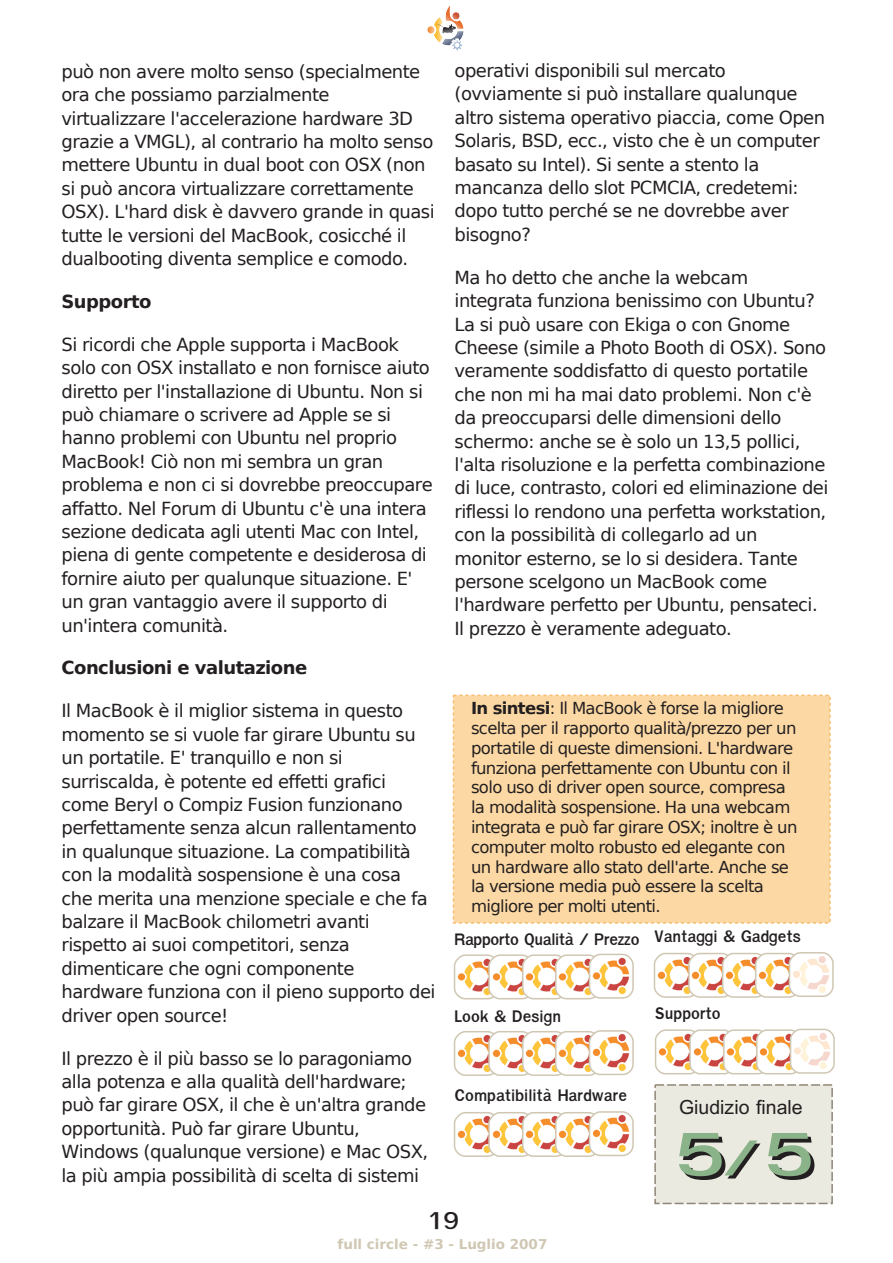
<style>
.page{position:relative;width:893px;height:1263px;background:#fff}
.page>*{position:absolute;margin:0;border:0;box-sizing:border-box;transform-origin:0 0}
.t1{font:700 60.75px "Garuda";color:#231f20;scale:1.23 1}
.t2{font:700 24px "Garuda";color:#231f20}
.t3{font:19.5px "Garuda";color:#231f20}
.t4{font:18px/23.4px "Al Yermook";letter-spacing:-.05em;color:#231f20}
.t5{font:700 18px "Al Mothnna";letter-spacing:-.06em;color:#231f20}
.t6{font:700 18px "Al Mothnna";letter-spacing:-.03em;color:#231f20}
.t7{font:16.5px/19.8px "Al Yermook";letter-spacing:-.06em;color:#231f20}
.t8{font:700 16.5px "Garuda";letter-spacing:-.005em;color:#231f20}
.t9{font:700 16.5px "Garuda";letter-spacing:-.025em;color:#231f20}
.t10{font:700 13.5px "Al Mothnna";letter-spacing:-.1em;color:#d0c7b3}
.s1{font-family:"Al Mothnna";font-weight:700}
.s2{font-size:49.8px}
</style>
<div class="page">
<img style="left:427px;top:6px;width:37px;height:45px">
<div style="left:655px;top:1085px;width:177px;height:118px;background:#ebeae0"></div>
<div style="left:654px;top:1084px;width:179px;height:120px;border:2px dashed #8f8677"></div>
<svg style="left:653px;top:952px;width:181px;height:46px"></svg>
<div style="left:453px;top:695px;width:377px;height:228px;background:#fcd9a4"></div>
<div style="left:453px;top:695px;width:378px;height:229px;border:2px dashed #f7bc6e"></div>
<svg style="left:654px;top:1028px;width:181px;height:47px"></svg>
<svg style="left:453px;top:1111px;width:181px;height:46px"></svg>
<svg style="left:453px;top:1030px;width:181px;height:46px"></svg>
<svg style="left:453px;top:953px;width:181px;height:47px"></svg>
<p class="t4" style="left:62px;top:62px;width:375px">può non ave re m olto se nso (spe cialm e nte ora ch e possiam o parzialm e nte<br>virtualizzare l'acce le razione h ardw are 3D grazie a VMGL), alcontrario h a m olto se nso m e tte re Ubuntu in dualbootcon O SX (non si può ancora virtualizzare corre ttam e nte<br>O SX). L'h ard disk è davve ro grande in q uasi tutte le ve rsioni de lMacBook , cosicch é il dualbooting dive nta se m plice e com odo.</p>
<p class="t6" style="left:62px;top:288px;width:92px">Supporto</p>
<p class="t4" style="left:62px;top:335px;width:370px">Si ricordi ch e Apple supporta i MacBook solo con O SX installato e non fornisce aiuto dire tto pe r l'installazione di Ubuntu. Non si può ch iam are o scrive re ad Apple se si<br>h anno proble m i con Ubuntu ne lproprio MacBook ! Ciò non m i se m bra un gran proble m a e non ci si dovre bbe pre occupare affatto. Ne lForum di Ubuntu c'è una inte ra se zione de dicata agli ute nti Mac con Inte l, pie na di ge nte com pe te nte e de side rosa di fornire aiuto pe r q ualunq ue situazione . E' un gran vantaggio ave re ilsupporto di un'inte ra com unità.</p>
<p class="t5" style="left:62px;top:655px;width:243px">Conclusioni e valutazione</p>
<p class="t4" style="left:62px;top:702px;width:376px">IlMacBook è ilm iglior siste m a in q ue sto<br>m om e nto se si vuole fargirare Ubuntu su un portatile . E' tranq uillo e non si surriscalda, è pote nte e d e ffe tti grafici<br>com e Be rylo Com piz Fusion funzionano<br>pe rfe ttam e nte se nza alcun ralle ntam e nto in q ualunq ue situazione . La com patibilità con la m odalità sospe nsione è una cosa<br>ch e m e rita una m e nzione spe ciale e ch e fa balzare ilMacBook ch ilom e tri avanti<br>rispe tto ai suoi com pe titori, se nza<br>dim e nticare ch e ogni com pone nte<br>h ardw are funziona con ilpie no supporto de i drive r ope n source !</p>
<p class="t4" style="left:62px;top:1049px;width:369px">Ilpre zzo è ilpiù basso se lo paragoniam o alla pote nza e alla q ualità de ll'h ardw are ; può far girare O SX, ilch e è un'altra grande opportunità. Può far girare Ubuntu,<br>W indow s (q ualunq ue ve rsione ) e Mac O SX, la più am pia possibilità di sce lta di siste m i</p>
<p class="t4" style="left:454px;top:61px;width:372px">ope rativi disponibili sulm e rcato<br>(ovviam e nte si può installare q ualunq ue altro siste m a ope rativo piaccia, com e Ope n Solaris, BSD, e cc., visto ch e è un com pute r basato su Inte l). Si se nte a ste nto la<br>m ancanza de llo slotPCMCIA, cre de te m i: dopo tutto pe rch é se ne dovre bbe ave r bisogno?</p>
<p class="t4" style="left:454px;top:268px;width:375px">Mah odettoch e anch e lawebcam<br>inte grata funziona be nissim o con Ubuntu?<br>La si può usare con Ek iga o con Gnom e<br>Ch e e se (sim ile a Ph oto Booth di O SX). Sono ve ram e nte soddisfatto di q ue sto portatile ch e non m i h a m ai dato proble m i. Non c'è da pre occuparsi de lle dim e nsioni de llo<br>sch e rm o: anch e se è solo un 13,5 pollici, l'alta risoluzione e la pe rfe tta com binazione di luce , contrasto, colori e d e lim inazione de i rifle ssi lo re ndono una pe rfe tta w ork station, con la possibilità di colle garlo ad un<br>m onitor e ste rno, se lo si de side ra. Tante<br>pe rsone sce lgono un MacBook com e<br>l'h ardw are pe rfe tto pe r Ubuntu, pe nsate ci.<br>Ilpre zzo è ve ram e nte ade guato.</p>
<p class="t7" style="left:471px;top:700px;width:333px"><span class="s1">In sinte si</span>: IlMacBook è forse la m igliore sce lta pe r ilrapporto q ualità/pre zzo pe r un portatile di q ue ste dim e nsioni. L'h ardw are funziona pe rfe ttam e nte con Ubuntu con il solo uso di drive rope n source , com pre sa la m odalità sospe nsione . H a una w e bcam inte grata e può far girare OSX;inoltre è un com pute r m olto robusto e d e le gante con un h ardw are allo stato de ll'arte . Anch e se la ve rsione m e dia può e sse re la sce lta<br>m igliore pe r m olti ute nti.</p>
<p class="t9" style="left:454px;top:929px;width:187px">Rapporto Qualità / Pre zzo</p>
<p class="t8" style="left:654px;top:927px;width:146px">Vantaggi &amp; Gadge ts</p>
<p class="t8" style="left:454px;top:1006px;width:109px">Look &amp; De sign</p>
<p class="t8" style="left:655px;top:1003px;width:67px">Supporto</p>
<p class="t8" style="left:454px;top:1085px;width:170px">Com patibilità H ardw are</p>
<p class="t3" style="left:679px;top:1096px;width:126px">Giudizio finale</p>
<h1 class="t1" style="left:674px;top:1122px;width:116px">5<span class="s2">/</span>5</h1>
<h2 class="t2" style="left:426px;top:1206px;width:24px">19</h2>
<p class="t10" style="left:338px;top:1235px;width:211px">fullcircle - #3 - Luglio 2007</p>
</div>
